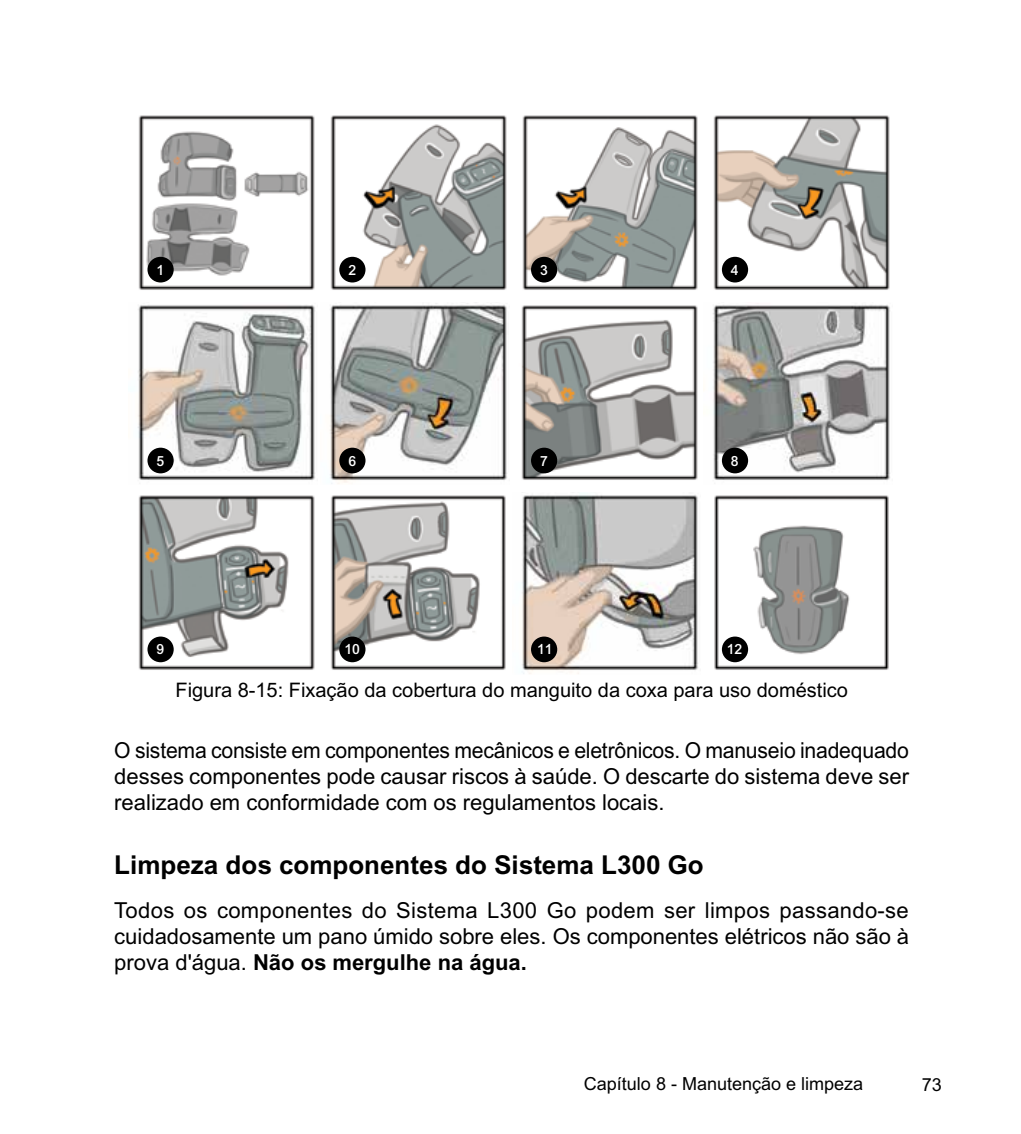
<style>
.page{position:relative;width:1021px;height:1134px;background:#fff}
.page>*{position:absolute;margin:0;border:0;box-sizing:border-box;transform-origin:0 0}
.t1{font:700 26px "Arial MT Std";color:#000}
.t2{font:22px/26px "Arial MT Std";color:#000;text-align:justify;scale:.96 1}
.t3{font:22px/26px "Arial MT Std";color:#000;text-align:justify}
.t4{font:20px "Arial MT Std";color:#000}
.t5{font:18px "Arial MT Std";color:#000}
.t6{font:500 14px "Arial MT Std";color:#fff}
.s1{font-weight:700}
</style>
<div class="page">
<img style="left:331px;top:495px;width:558px;height:179px">
<img style="left:330px;top:303px;width:177px;height:181px">
<img style="left:521px;top:305px;width:177px;height:175px">
<img style="left:713px;top:305px;width:177px;height:175px">
<img style="left:138px;top:495px;width:177px;height:175px">
<img style="left:138px;top:305px;width:177px;height:175px">
<img style="left:138px;top:115px;width:177px;height:175px">
<img style="left:330px;top:115px;width:177px;height:175px">
<img style="left:522px;top:115px;width:176px;height:175px">
<img style="left:713px;top:115px;width:177px;height:175px">
<div style="left:147px;top:257px;width:27px;height:25px;background:#000;border-radius:50%"></div>
<div style="left:147px;top:447px;width:27px;height:26px;background:#000;border-radius:50%"></div>
<div style="left:147px;top:636px;width:27px;height:26px;background:#000;border-radius:50%"></div>
<div style="left:339px;top:257px;width:27px;height:25px;background:#000;border-radius:50%"></div>
<div style="left:339px;top:447px;width:27px;height:26px;background:#000;border-radius:50%"></div>
<div style="left:339px;top:636px;width:27px;height:26px;background:#000;border-radius:50%"></div>
<div style="left:531px;top:257px;width:26px;height:25px;background:#000;border-radius:50%"></div>
<div style="left:531px;top:447px;width:26px;height:26px;background:#000;border-radius:50%"></div>
<div style="left:531px;top:636px;width:26px;height:26px;background:#000;border-radius:50%"></div>
<div style="left:722px;top:257px;width:26px;height:25px;background:#000;border-radius:50%"></div>
<div style="left:722px;top:447px;width:26px;height:26px;background:#000;border-radius:50%"></div>
<div style="left:722px;top:636px;width:26px;height:26px;background:#000;border-radius:50%"></div>
<p class="t6" style="left:157px;top:261px;width:9px">1</p>
<p class="t6" style="left:348px;top:261px;width:9px">2</p>
<p class="t6" style="left:540px;top:261px;width:9px">3</p>
<p class="t6" style="left:731px;top:261px;width:9px">4</p>
<p class="t6" style="left:157px;top:452px;width:9px">5</p>
<p class="t6" style="left:348px;top:452px;width:9px">6</p>
<p class="t6" style="left:540px;top:452px;width:9px">7</p>
<p class="t6" style="left:731px;top:452px;width:9px">8</p>
<p class="t6" style="left:157px;top:641px;width:9px">9</p>
<p class="t6" style="left:344px;top:641px;width:17px">10</p>
<p class="t6" style="left:537px;top:641px;width:17px">11</p>
<p class="t6" style="left:727px;top:641px;width:17px">12</p>
<p class="t4" style="left:175px;top:678px;width:674px">Figura 8-15: Fixação da cobertura do manguito da coxa para uso doméstico</p>
<p class="t2" style="left:114px;top:737px;width:829px">O sistema consiste em componentes mecânicos e eletrônicos. O manuseio inadequado desses componentes pode causar riscos à saúde. O descarte do sistema deve ser realizado em conformidade com os regulamentos locais.</p>
<p class="t1" style="left:114px;top:849px;width:591px">Limpeza dos componentes do Sistema L300 Go</p>
<p class="t3" style="left:114px;top:897px;width:796px">Todos os componentes do Sistema L300 Go podem ser limpos passando-se cuidadosamente um pano úmido sobre eles. Os componentes elétricos não são à prova d'água. <span class="s1">Não os mergulhe na água.</span></p>
<p class="t5" style="left:584px;top:1073px;width:281px">Capítulo 8 - Manutenção e limpeza</p>
<p class="t5" style="left:922px;top:1073px;width:22px">73</p>
</div>
